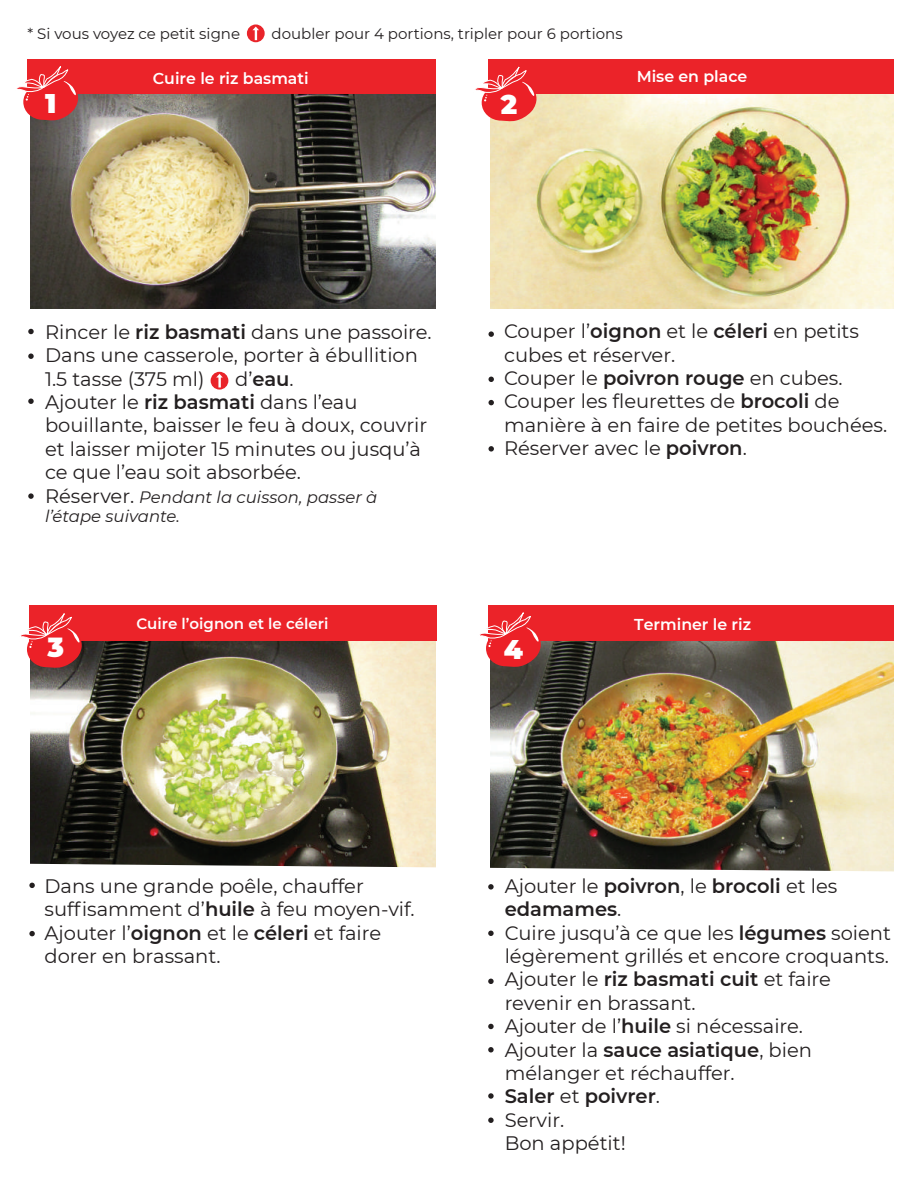
<style>
.page{position:relative;width:918px;height:1188px;background:#fff}
.page>*{position:absolute;margin:0;border:0;box-sizing:border-box;transform-origin:0 0}
.t1{font:900 27px "Montserrat";color:#fff}
.t2{font:19.5px/23.4px "Montserrat";color:#231f20}
.t3{font:italic 16.5px/19.8px "Montserrat";color:#231f20}
.t4{font:600 15.75px "Montserrat";color:#fff}
.t5{font:15px "Montserrat";color:#231f20}
.t6{font:600 15px "Montserrat";color:#fff}
.s1{font-weight:600}
.s2{font-style:normal;font-size:19.5px}
</style>
<div class="page">
<img style="left:490px;top:640px;width:404px;height:224px">
<img style="left:490px;top:94px;width:404px;height:215px">
<img style="left:30px;top:94px;width:406px;height:215px">
<img style="left:30px;top:641px;width:406px;height:223px">
<svg style="left:31px;top:864px;width:863px;height:189px"></svg>
<div style="left:28px;top:59px;width:408px;height:35px;background:#eb2329"></div>
<svg style="left:16px;top:66px;width:62px;height:55px"></svg>
<div style="left:489px;top:59px;width:408px;height:35px;background:#eb2329"></div>
<svg style="left:475px;top:67px;width:61px;height:55px"></svg>
<div style="left:29px;top:606px;width:408px;height:35px;background:#eb2329"></div>
<svg style="left:21px;top:614px;width:61px;height:54px"></svg>
<div style="left:488px;top:605px;width:408px;height:35px;background:#eb2329"></div>
<svg style="left:489px;top:331px;width:5px;height:6px"></svg>
<svg style="left:28px;top:399px;width:6px;height:5px"></svg>
<svg style="left:28px;top:329px;width:6px;height:5px"></svg>
<svg style="left:28px;top:493px;width:6px;height:6px"></svg>
<svg style="left:488px;top:884px;width:6px;height:6px"></svg>
<svg style="left:29px;top:931px;width:6px;height:5px"></svg>
<svg style="left:29px;top:883px;width:6px;height:5px"></svg>
<div style="left:247px;top:24px;width:18px;height:18px;background:#e9242a;border-radius:50%"></div>
<svg style="left:252px;top:27px;width:7px;height:13px"></svg>
<svg style="left:480px;top:613px;width:61px;height:55px"></svg>
<svg style="left:489px;top:446px;width:5px;height:6px"></svg>
<svg style="left:488px;top:931px;width:6px;height:5px"></svg>
<svg style="left:28px;top:354px;width:6px;height:5px"></svg>
<svg style="left:489px;top:400px;width:5px;height:5px"></svg>
<div style="left:895px;top:15px;width:23px;height:1002px;background:#fff"></div>
<svg style="left:489px;top:377px;width:5px;height:5px"></svg>
<div style="left:211px;top:372px;width:17px;height:18px;background:#e9242a;border-radius:50%"></div>
<svg style="left:216px;top:374px;width:7px;height:13px"></svg>
<svg style="left:488px;top:979px;width:6px;height:5px"></svg>
<svg style="left:488px;top:1093px;width:6px;height:6px"></svg>
<svg style="left:488px;top:1047px;width:6px;height:5px"></svg>
<svg style="left:488px;top:1024px;width:6px;height:5px"></svg>
<svg style="left:488px;top:1118px;width:6px;height:5px"></svg>
<p class="t5" style="left:27px;top:23px;width:214px">* Si vous voyez ce petit signe</p>
<p class="t5" style="left:272px;top:23px;width:353px">doubler pour 4 portions, tripler pour 6 portions</p>
<p class="t4" style="left:153px;top:67px;width:157px">Cuire le riz basmati</p>
<p class="t4" style="left:637px;top:66px;width:112px">Mise en place</p>
<h1 class="t1" style="left:45px;top:83px;width:13px">1</h1>
<h1 class="t1" style="left:501px;top:84px;width:18px">2</h1>
<p class="t2" style="left:45px;top:319px;width:388px">Rincer le <span class="s1">riz basmati</span> dans une passoire.<br>Dans une casserole, porter à ébullition<br>1.5 tasse (375 ml)</p>
<p class="t2" style="left:45px;top:366px;width:384px;text-indent:190px">d’<span class="s1">eau</span>.<br>Ajouter le <span class="s1">riz basmati</span> dans l’eau bouillante, baisser le feu à doux, couvrir et laisser mijoter 15 minutes ou jusqu’à ce que l’eau soit absorbée.</p>
<p class="t3" style="left:45px;top:486px;width:334px"><span class="s2">Réserver.</span> Pendant la cuisson, passer à l’étape suivante.</p>
<p class="t2" style="left:504px;top:319px;width:385px">Couper l’<span class="s1">oignon</span> et le <span class="s1">céleri</span> en petits cubes et réserver.<br>Couper le <span class="s1">poivron rouge</span> en cubes.<br>Couper les fleurettes de <span class="s1">brocoli</span> de manière à en faire de petites bouchées.<br>Réserver avec le <span class="s1">poivron</span>.</p>
<h1 class="t1" style="left:48px;top:628px;width:18px">3</h1>
<p class="t6" style="left:136px;top:613px;width:193px">Cuire l’oignon et le céleri</p>
<p class="t4" style="left:634px;top:613px;width:118px">Terminer le riz</p>
<h1 class="t1" style="left:504px;top:629px;width:21px">4</h1>
<p class="t2" style="left:45px;top:873px;width:372px">Dans une grande poêle, chauffer suffisamment d’<span class="s1">huile</span> à feu moyen-vif.<br>Ajouter l’<span class="s1">oignon</span> et le <span class="s1">céleri</span> et faire dorer en brassant.</p>
<p class="t2" style="left:505px;top:873px;width:388px">Ajouter le <span class="s1">poivron</span>, le <span class="s1">brocoli</span> et les <span class="s1">edamames</span>.<br>Cuire jusqu’à ce que les <span class="s1">légumes</span> soient légèrement grillés et encore croquants.<br>Ajouter le <span class="s1">riz basmati cuit</span> et faire revenir en brassant.<br>Ajouter de l’<span class="s1">huile</span> si nécessaire.<br>Ajouter la <span class="s1">sauce asiatique</span>, bien mélanger et réchauffer.<br><span class="s1">Saler</span> et <span class="s1">poivrer</span>.<br>Servir.<br>Bon appétit!</p>
</div>
